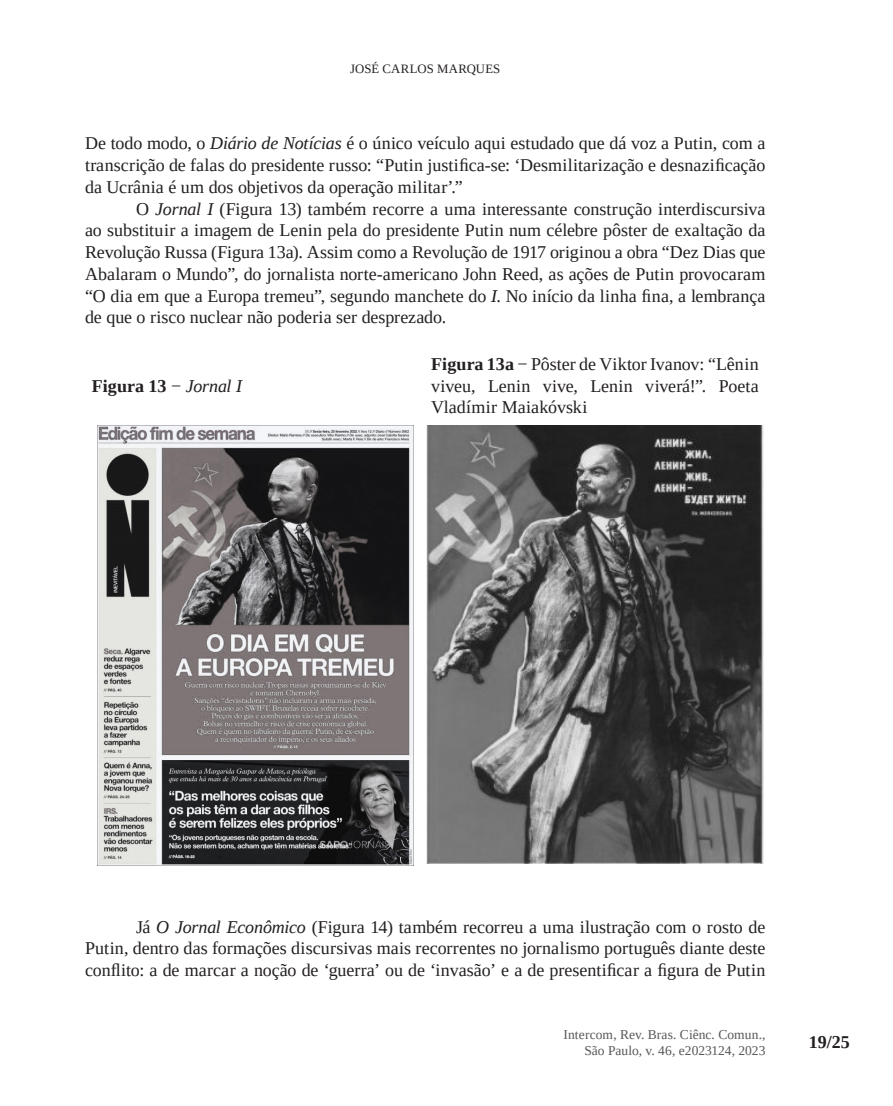
<style>
.page{position:relative;width:893px;height:1106px;background:#fff}
.page>*{position:absolute;margin:0;border:0;box-sizing:border-box;transform-origin:0 0}
.TEXTO_CORRIDO{font:18px/21.8px "Liberation Serif";color:#231f20;text-align:justify}
.TÍTULOS_QUADROS_E_FIGURAS{font:18px/21.8px "Liberation Serif";color:#231f20;text-align:justify}
.TÍTULOS_QUADROS_E_FIGURAS-2{font:700 18px "Liberation Serif";color:#231f20}
.t1{font:13.5px/16.2px "Liberation Serif";color:#57585a;text-align:right}
.t2{font:12.75px "Liberation Serif";color:#231f20}
.s1{font-style:italic}
.s2{font-weight:400}
.s3{font-weight:400;font-style:italic}
.s4{font-weight:700}
</style>
<div class="page">
<img style="left:97px;top:425px;width:317px;height:441px">
<img style="left:427px;top:425px;width:336px;height:439px">
<p class="t2" style="left:350px;top:60px;width:151px">JOSÉ CARLOS MARQUES</p>
<p class="TEXTO_CORRIDO" style="left:85px;top:132px;width:682px">De todo modo, o <span class="s1">Diário de Notícias</span> é o único veículo aqui estudado que dá voz a Putin, com a transcrição de falas do presidente russo: “Putin justifica-se: ‘Desmilitarização e desnazificação da Ucrânia é um dos objetivos da operação militar’.”</p>
<p class="TEXTO_CORRIDO" style="left:85px;top:198px;width:682px;text-indent:51px">O <span class="s1">Jornal I</span> (Figura 13) também recorre a uma interessante construção interdiscursiva ao substituir a imagem de Lenin pela do presidente Putin num célebre pôster de exaltação da Revolução Russa (Figura 13a). Assim como a Revolução de 1917 originou a obra “Dez Dias que Abalaram o Mundo”, do jornalista norte-americano John Reed, as ações de Putin provocaram “O dia em que a Europa tremeu”, segundo manchete do <span class="s1">I</span>. No início da linha fina, a lembrança de que o risco nuclear não poderia ser desprezado.</p>
<p class="TÍTULOS_QUADROS_E_FIGURAS-2" style="left:92px;top:373px;width:152px">Figura 13 <span class="s2">−</span> <span class="s3">Jornal I</span></p>
<p class="TÍTULOS_QUADROS_E_FIGURAS" style="left:431px;top:353px;width:329px"><span class="s4">Figura 13a</span> − Pôster de Viktor Ivanov: “Lênin viveu, Lenin vive, Lenin viverá!”. Poeta Vladímir Maiakóvski</p>
<p class="TEXTO_CORRIDO" style="left:85px;top:915px;width:682px;text-indent:51px">Já <span class="s1">O Jornal Econômico</span> (Figura 14) também recorreu a uma ilustração com o rosto de Putin, dentro das formações discursivas mais recorrentes no jornalismo português diante deste conflito: a de marcar a noção de ‘guerra’ ou de ‘invasão’ e a de presentificar a figura de Putin</p>
<p class="t1" style="left:563px;top:1026px;width:204px">Intercom, Rev. Bras. Ciênc. Comun.,<br>São Paulo, v. 46, e2023124, 2023</p>
<p class="TÍTULOS_QUADROS_E_FIGURAS-2" style="left:809px;top:1030px;width:43px">19/25</p>
</div>
